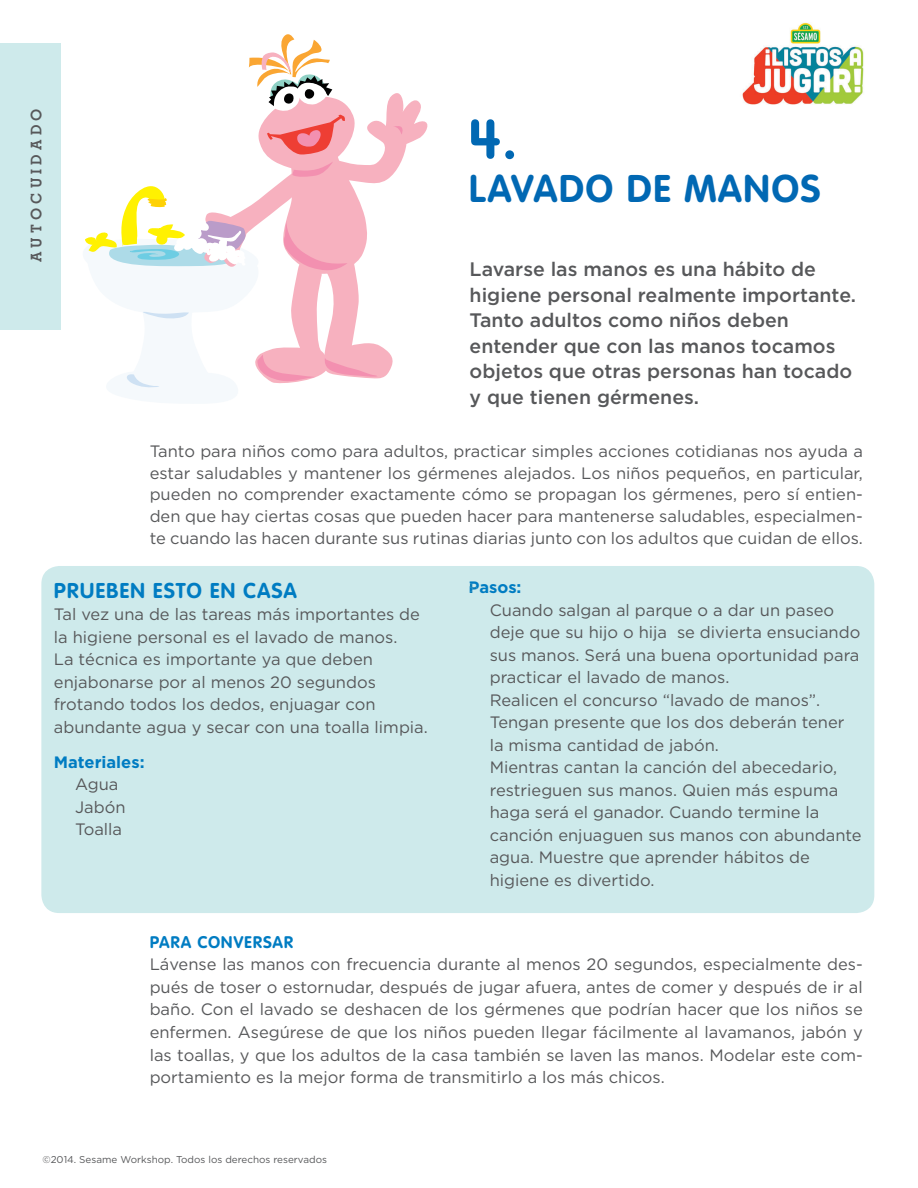
<style>
.page{position:relative;width:918px;height:1188px;background:#fff}
.page>*{position:absolute;margin:0;border:0;box-sizing:border-box;transform-origin:0 0}
.t1{font:700 54px "Sesame Wkshp";color:#0168b3}
.t2{font:700 37.8px "Sesame Wkshp";letter-spacing:.03em;color:#0168b3}
.t3{font:700 21px "Sesame Wkshp";letter-spacing:.04em;color:#007cc2}
.t4{font:500 19.5px/25.5px "Gotham";color:#57585a}
.t5{font:16.5px/22.5px "Gotham";color:#57585a}
.t6{font:700 16.5px "Sesame Wkshp";letter-spacing:.04em;color:#007cc2}
.t7{font:700 16.5px "Gotham";color:#007cc2}
.t8{font:700 14.7px "Stymie BT";letter-spacing:.285em;color:#57585a}
.t9{font:9.9px "Gotham";color:#57585a}
.s1{font-weight:700;color:#077bb7}
.s2{font-weight:700;color:#007cc2}
</style>
<div class="page">
<div style="left:0;top:43px;width:61px;height:286px;background:#ceeaeb"></div>
<svg style="left:85px;top:34px;width:343px;height:354px"></svg>
<div style="left:41px;top:566px;width:833px;height:347px;background:#ceeaeb;border-radius:18px"></div>
<img style="left:742px;top:23px;width:122px;height:82px">
<p class="t8" style="left:31px;top:262px;width:155px;rotate:-90deg">AUTOCUIDADO</p>
<h1 class="t1" style="left:469px;top:119px;width:50px">4.</h1>
<h2 class="t2" style="left:469px;top:174px;width:354px">LAVADO DE MANOS</h2>
<p class="t4" style="left:470px;top:258px;width:388px">Lavarse las manos es una hábito de higiene personal realmente importante.<br>Tanto adultos como niños deben entender que con las manos tocamos objetos que otras personas han tocado y que tienen gérmenes.</p>
<p class="t5" style="left:150px;top:441px;width:715px;line-height:21.8px;text-align:justify">Tanto para niños como para adultos, practicar simples acciones cotidianas nos ayuda a estar saludables y mantener los gérmenes alejados. Los niños pequeños, en particular, pueden no comprender exactamente cómo se propagan los gérmenes, pero sí entien&shy;den que hay ciertas cosas que pueden hacer para mantenerse saludables, especialmen&shy;te cuando las hacen durante sus rutinas diarias junto con los adultos que cuidan de ellos.</p>
<p class="t3" style="left:54px;top:582px;width:245px">PRUEBEN ESTO EN CASA</p>
<p class="t5" style="left:54px;top:604px;width:375px">Tal vez una de las tareas más importantes de la higiene personal es el lavado de manos.<br>La técnica es importante ya que deben enjabonarse por al menos 20 segundos frotando todos los dedos, enjuagar con abundante agua y secar con una toalla limpia.</p>
<p class="t7" style="left:54px;top:752px;width:92px">Materiales:</p>
<p class="t5" style="left:75px;top:775px;width:52px">Agua<br>Jabón<br>Toalla</p>
<p class="t5" style="left:490px;top:578px;width:374px;text-indent:-21px"><span class="s1">P</span><span class="s2">asos:<br></span>Cuando salgan al parque o a dar un paseo deje que su hijo o hija se divierta ensuciando sus manos. Será una buena oportunidad para practicar el lavado de manos.<br>Realicen el concurso “lavado de manos”.<br>Tengan presente que los dos deberán tener la misma cantidad de jabón.<br>Mientras cantan la canción del abecedario, restrieguen sus manos. Quien más espuma haga será el ganador. Cuando termine la canción enjuaguen sus manos con abundante agua. Muestre que aprender hábitos de higiene es divertido.</p>
<p class="t6" style="left:150px;top:936px;width:145px">PARA CONVERSAR</p>
<p class="t5" style="left:150px;top:955px;width:715px;text-align:justify">Lávense las manos con frecuencia durante al menos 20 segundos, especialmente des&shy;pués de toser o estornudar, después de jugar afuera, antes de comer y después de ir al baño. Con el lavado se deshacen de los gérmenes que podrían hacer que los niños se enfermen. Asegúrese de que los niños pueden llegar fácilmente al lavamanos, jabón y las toallas, y que los adultos de la casa también se laven las manos. Modelar este com&shy;portamiento es la mejor forma de transmitirlo a los más chicos.</p>
<p class="t9" style="left:43px;top:1154px;width:286px">©2014. Sesame Workshop. Todos los derechos reservados</p>
</div>
